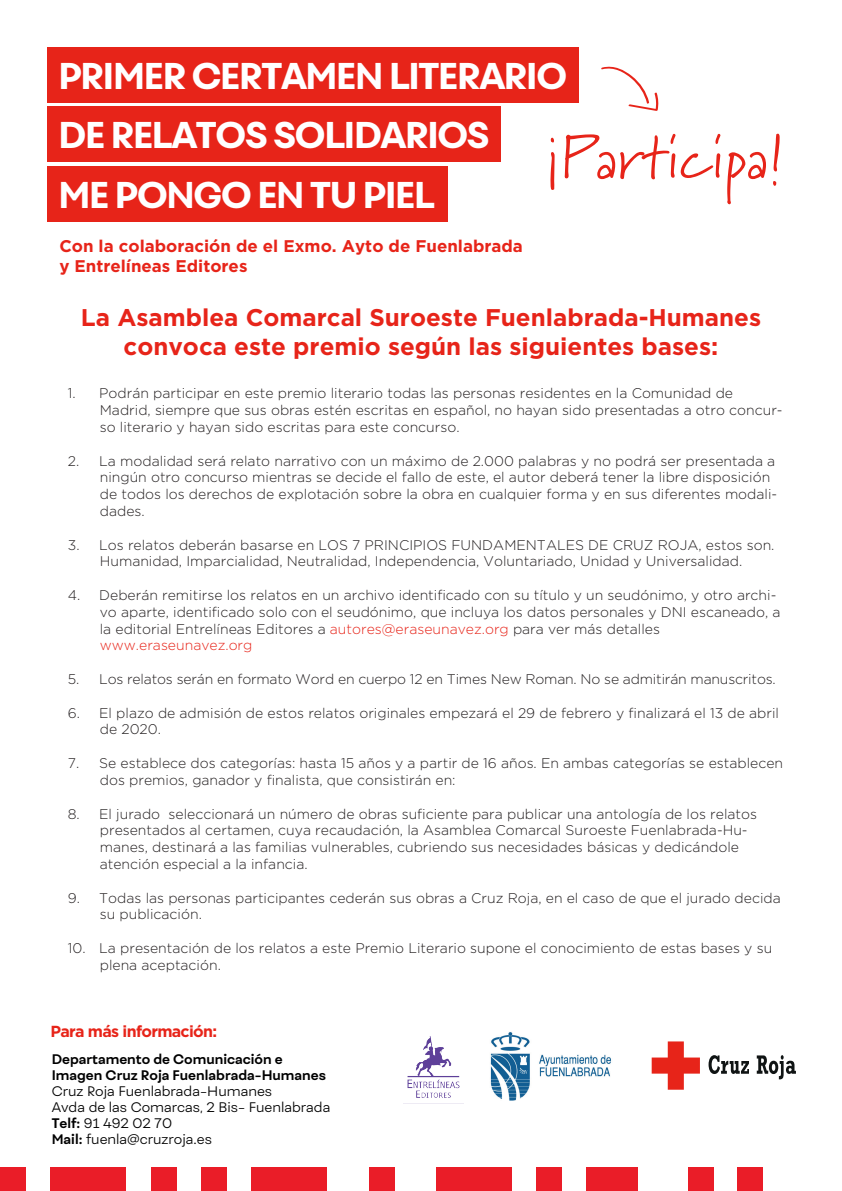
<style>
.page{position:relative;width:842px;height:1191px;background:#fff}
.page>*{position:absolute;margin:0;border:0;box-sizing:border-box;transform-origin:0 0}
.t1{font:60.3px "Marydale";color:#e72419}
.t2{font:800 35.7px/59.3px "Fibra";letter-spacing:-.035em;color:#fff}
.t3{font:700 24.1px/29px "Gotham";color:#e72419;text-align:center}
.t4{font:700 16.9px/20.3px "Gotham";color:#e72419}
.t5{font:700 16px "Gotham";letter-spacing:-.045em;color:#e72419}
.t6{font:300 14px/16.8px "Gotham";color:#231f20}
.t7{font:300 13.3px/15.9px "Fibra";color:#000001}
.t8{font:700 13.3px/15.9px "Fibra";color:#000001}
.s1{color:#e72419}
.s2{font-weight:700}
</style>
<div class="page">
<svg style="left:601px;top:66px;width:58px;height:45px"></svg>
<div style="left:47px;top:47px;width:532px;height:56px;background:#e72419"></div>
<div style="left:47px;top:106px;width:454px;height:56px;background:#e72419"></div>
<div style="left:47px;top:166px;width:400px;height:55px;background:#e72419"></div>
<div style="left:0;top:1167px;width:25px;height:24px;background:#ea1d28"></div>
<div style="left:50px;top:1167px;width:76px;height:24px;background:#ea1d28"></div>
<div style="left:151px;top:1167px;width:25px;height:24px;background:#ea1d28"></div>
<div style="left:201px;top:1167px;width:25px;height:24px;background:#ea1d28"></div>
<div style="left:252px;top:1167px;width:75px;height:24px;background:#ea1d28"></div>
<div style="left:369px;top:1167px;width:25px;height:24px;background:#ea1d28"></div>
<div style="left:738px;top:1167px;width:25px;height:24px;background:#ea1d28"></div>
<div style="left:688px;top:1167px;width:25px;height:24px;background:#ea1d28"></div>
<div style="left:587px;top:1167px;width:50px;height:24px;background:#ea1d28"></div>
<div style="left:536px;top:1167px;width:26px;height:24px;background:#ea1d28"></div>
<div style="left:436px;top:1167px;width:75px;height:24px;background:#ea1d28"></div>
<svg style="left:652px;top:1041px;width:48px;height:48px"></svg>
<svg style="left:708px;top:1055px;width:41px;height:19px"></svg>
<svg style="left:757px;top:1055px;width:39px;height:24px"></svg>
<img style="left:490px;top:1032px;width:121px;height:69px">
<img style="left:407px;top:1036px;width:53px;height:62px">
<h2 class="t2" style="left:58px;top:46px;width:510px">PRIMER CERTAMEN LITERARIO<br>DE RELATOS SOLIDARIOS<br>ME PONGO EN TU PIEL</h2>
<p class="t4" style="left:59px;top:235px;width:465px">Con la colaboración de el Exmo. Ayto de Fuenlabrada y Entrelíneas Editores</p>
<h3 class="t3" style="left:81px;top:303px;width:682px">La Asamblea Comarcal Suroeste Fuenlabrada-Humanes convoca este premio según las siguientes bases:</h3>
<h1 class="t1" style="left:542px;top:122px;width:242px">¡Participa!</h1>
<p class="t6" style="left:100px;top:384px;width:684px;text-indent:-32px">1. Podrán participar en este premio literario todas las personas residentes en la Comunidad de<br>Madrid, siempre que sus obras estén escritas en español, no hayan sido presentadas a otro concur&shy;so literario y hayan sido escritas para este concurso.</p>
<p class="t6" style="left:100px;top:452px;width:679px;text-indent:-32px">2. La modalidad será relato narrativo con un máximo de 2.000 palabras y no podrá ser presentada a ningún otro concurso mientras se decide el fallo de este, el autor deberá tener la libre disposición de todos los derechos de explotación sobre la obra en cualquier forma y en sus diferentes modali&shy;dades.</p>
<p class="t6" style="left:68px;top:536px;width:708px;text-align:center">3. Los relatos deberán basarse en LOS 7 PRINCIPIOS FUNDAMENTALES DE CRUZ ROJA, estos son.<br>Humanidad, Imparcialidad, Neutralidad, Independencia, Voluntariado, Unidad y Universalidad.</p>
<p class="t6" style="left:100px;top:586px;width:682px;text-indent:-32px">4. Deberán remitirse los relatos en un archivo identificado con su título y un seudónimo, y otro archi&shy;vo aparte, identificado solo con el seudónimo, que incluya los datos personales y DNI escaneado, a la editorial Entrelíneas Editores a <span class="s1">autores@eraseunavez.org</span> para ver más detalles <span class="s1">www.eraseunavez.org</span></p>
<p class="t6" style="left:68px;top:670px;width:709px">5. Los relatos serán en formato Word en cuerpo 12 en Times New Roman. No se admitirán manuscritos.</p>
<p class="t6" style="left:100px;top:704px;width:681px;text-indent:-32px">6. El plazo de admisión de estos relatos originales empezará el 29 de febrero y finalizará el 13 de abril de 2020.</p>
<p class="t6" style="left:100px;top:754px;width:685px;text-indent:-32px">7. Se establece dos categorías: hasta 15 años y a partir de 16 años. En ambas categorías se establecen dos premios, ganador y finalista, que consistirán en:</p>
<p class="t6" style="left:100px;top:804px;width:659px;text-indent:-32px">8. El jurado seleccionará un número de obras suficiente para publicar una antología de los relatos presentados al certamen, cuya recaudación, la Asamblea Comarcal Suroeste Fuenlabrada-Hu&shy;manes, destinará a las familias vulnerables, cubriendo sus necesidades básicas y dedicándole atención especial a la infancia.</p>
<p class="t6" style="left:100px;top:888px;width:682px;text-indent:-32px">9. Todas las personas participantes cederán sus obras a Cruz Roja, en el caso de que el jurado decida su publicación.</p>
<p class="t6" style="left:100px;top:939px;width:674px;text-indent:-32px">10. La presentación de los relatos a este Premio Literario supone el conocimiento de estas bases y su plena aceptación.</p>
<p class="t5" style="left:50px;top:1020px;width:168px">Para más información:</p>
<p class="t8" style="left:52px;top:1051px;width:276px">Departamento de Comunicación e<br>Imagen Cruz Roja Fuenlabrada-Humanes</p>
<p class="t7" style="left:52px;top:1083px;width:280px">Cruz Roja Fuenlabrada-Humanes<br>Avda de las Comarcas, 2 Bis- Fuenlabrada<br><span class="s2">Telf:</span> 91 492 02 70<br><span class="s2">Mail:</span> fuenla@cruzroja.es</p>
</div>
